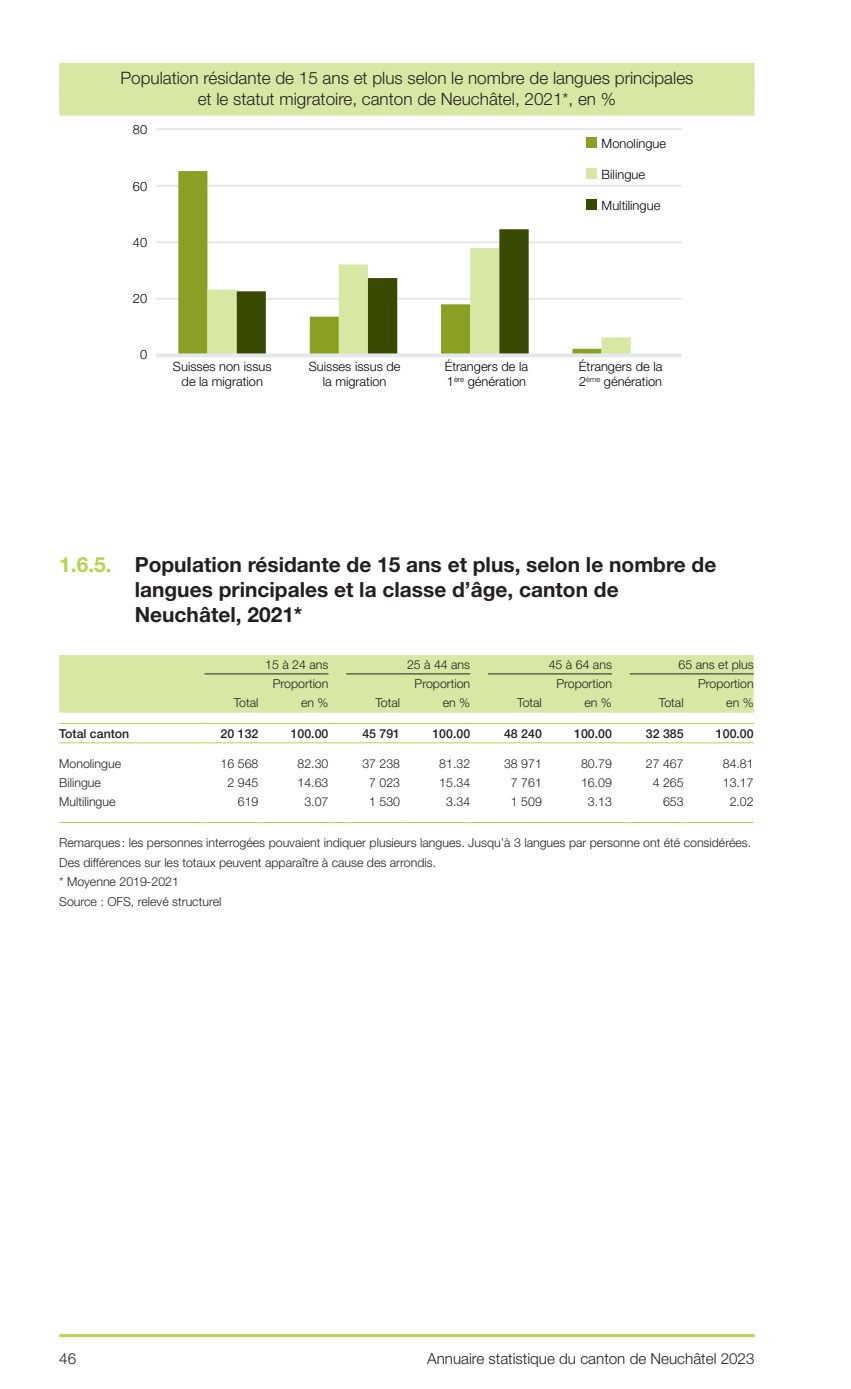
<style>
.page{position:relative;width:851px;height:1389px;background:#fff}
.page>*{position:absolute;margin:0;border:0;box-sizing:border-box;transform-origin:0 0}
.Titre_tableau_16{font:700 20.8px/25px "Helvetica Neue LT Std";color:#231f20}
.Titre_Graphique_Carte_01{font:300 17.2px "Helvetica Neue LT Std";color:#231f20}
.t1{font:300 15.2px "Helvetica Neue LT Std";color:#231f20}
.t2{font:300 12.8px/15.4px "Helvetica Neue LT Std";color:#000001;text-align:center}
.Tab_Corps_Gauche{font:300 12.4px "Helvetica Neue LT Std";color:#231f20}
.Tab_Corps_Droite{font:300 12.4px "Helvetica Neue LT Std";color:#231f20}
.Tab_Corps_Droite_Bold{font:500 12.4px "Helvetica Neue LT Std";color:#231f20}
.Tab_Corps_Gauche_Bold{font:500 12.4px "Helvetica Neue LT Std";color:#231f20}
.s1{color:#b5d448}
</style>
<div class="page">
<hr style="left:59px;top:1334px;width:695px;height:3px;background:#b5d448">
<div style="left:59px;top:63px;width:695px;height:32px;background:#d7e7a4"></div>
<div style="left:59px;top:83px;width:695px;height:33px;background:#d7e7a4"></div>
<div style="left:586px;top:137px;width:11px;height:10px;background:#8aa022"></div>
<div style="left:586px;top:168px;width:11px;height:11px;background:#d7e7a4"></div>
<hr style="left:156px;top:128px;width:525px;height:2px;background:#e6e7e9">
<hr style="left:156px;top:185px;width:525px;height:2px;background:#e6e7e9">
<hr style="left:156px;top:241px;width:525px;height:2px;background:#e6e7e9">
<hr style="left:156px;top:298px;width:525px;height:2px;background:#e6e7e9">
<svg style="left:178px;top:171px;width:419px;height:182px"></svg>
<svg style="left:207px;top:229px;width:423px;height:124px"></svg>
<svg style="left:156px;top:353px;width:525px;height:4px;background:#e1e3df"></svg>
<div style="left:59px;top:655px;width:694px;height:58px;background:#d7e7a4"></div>
<hr style="left:59px;top:723px;width:145px;height:1px;background:#b5d448">
<hr style="left:204px;top:723px;width:54px;height:1px;background:#b5d448">
<hr style="left:258px;top:723px;width:70px;height:1px;background:#b5d448">
<svg style="left:328px;top:723px;width:18px;height:1px"></svg>
<hr style="left:346px;top:723px;width:54px;height:1px;background:#b5d448">
<hr style="left:400px;top:723px;width:70px;height:1px;background:#b5d448">
<svg style="left:470px;top:723px;width:18px;height:1px"></svg>
<hr style="left:488px;top:723px;width:54px;height:1px;background:#b5d448">
<hr style="left:542px;top:723px;width:70px;height:1px;background:#b5d448">
<svg style="left:612px;top:723px;width:17px;height:1px"></svg>
<hr style="left:629px;top:723px;width:54px;height:1px;background:#b5d448">
<hr style="left:683px;top:723px;width:70px;height:1px;background:#b5d448">
<hr style="left:59px;top:742px;width:145px;height:1px;background:#b5d448">
<hr style="left:204px;top:742px;width:54px;height:1px;background:#b5d448">
<hr style="left:258px;top:742px;width:70px;height:1px;background:#b5d448">
<svg style="left:328px;top:742px;width:18px;height:1px"></svg>
<hr style="left:346px;top:742px;width:54px;height:1px;background:#b5d448">
<hr style="left:400px;top:742px;width:70px;height:1px;background:#b5d448">
<svg style="left:470px;top:742px;width:18px;height:1px"></svg>
<hr style="left:488px;top:742px;width:54px;height:1px;background:#b5d448">
<hr style="left:542px;top:742px;width:70px;height:1px;background:#b5d448">
<svg style="left:612px;top:742px;width:17px;height:1px"></svg>
<hr style="left:629px;top:742px;width:54px;height:1px;background:#b5d448">
<hr style="left:683px;top:742px;width:70px;height:1px;background:#b5d448">
<hr style="left:204px;top:674px;width:54px;height:1px;background:#231f20">
<hr style="left:258px;top:674px;width:70px;height:1px;background:#231f20">
<hr style="left:629px;top:674px;width:54px;height:1px;background:#231f20">
<hr style="left:683px;top:674px;width:70px;height:1px;background:#231f20">
<hr style="left:346px;top:674px;width:54px;height:1px;background:#231f20">
<hr style="left:400px;top:674px;width:70px;height:1px;background:#231f20">
<hr style="left:488px;top:674px;width:54px;height:1px;background:#231f20">
<hr style="left:542px;top:674px;width:70px;height:1px;background:#231f20">
<hr style="left:59px;top:822px;width:145px;height:1px;background:#b5d448">
<hr style="left:204px;top:822px;width:54px;height:1px;background:#b5d448">
<hr style="left:258px;top:822px;width:70px;height:1px;background:#b5d448">
<svg style="left:328px;top:822px;width:18px;height:1px"></svg>
<hr style="left:346px;top:822px;width:54px;height:1px;background:#b5d448">
<hr style="left:400px;top:822px;width:70px;height:1px;background:#b5d448">
<svg style="left:470px;top:822px;width:18px;height:1px"></svg>
<hr style="left:488px;top:822px;width:54px;height:1px;background:#b5d448">
<hr style="left:542px;top:822px;width:70px;height:1px;background:#b5d448">
<svg style="left:612px;top:822px;width:17px;height:1px"></svg>
<hr style="left:629px;top:822px;width:54px;height:1px;background:#b5d448">
<hr style="left:683px;top:822px;width:70px;height:1px;background:#b5d448">
<p class="Titre_Graphique_Carte_01" style="left:120px;top:68px;width:574px">Population résidante de 15 ans et plus selon le nombre de langues principales</p>
<p class="Titre_Graphique_Carte_01" style="left:198px;top:88px;width:420px">et le statut migratoire, canton de Neuchâtel, 2021*, en %</p>
<p class="t2" style="left:133px;top:121px;width:16px">80</p>
<p class="t2" style="left:133px;top:178px;width:16px">60</p>
<p class="t2" style="left:133px;top:234px;width:16px">40</p>
<p class="t2" style="left:133px;top:291px;width:16px">20</p>
<p class="t2" style="left:140px;top:347px;width:9px">0</p>
<p class="t2" style="left:601px;top:135px;width:66px">Monolingue</p>
<p class="t2" style="left:601px;top:166px;width:45px">Bilingue</p>
<p class="t2" style="left:601px;top:198px;width:60px">Multilingue</p>
<p class="t2" style="left:173px;top:359px;width:100px">Suisses non issus de la migration</p>
<p class="t2" style="left:308px;top:359px;width:93px">Suisses issus de la migration</p>
<p class="t2" style="left:444px;top:359px;width:85px;text-align:left">Étrangers de la<br>1<sup>ère</sup> génération</p>
<p class="t2" style="left:579px;top:359px;width:85px;text-align:left">Étrangers de la<br>2<sup>ème</sup> génération</p>
<p class="Titre_tableau_16" style="left:135px;top:552px;width:583px;text-indent:-75px"><span class="s1">1.6.5.</span> Population résidante de 15 ans et plus, selon le nombre de langues principales et la classe d’âge, canton de</p>
<p class="Titre_tableau_16" style="left:135px;top:602px;width:169px">Neuchâtel, 2021*</p>
<p class="Tab_Corps_Droite" style="left:265px;top:657px;width:65px">15 à 24 ans</p>
<p class="Tab_Corps_Droite" style="left:407px;top:657px;width:65px">25 à 44 ans</p>
<p class="Tab_Corps_Droite" style="left:548px;top:657px;width:65px">45 à 64 ans</p>
<p class="Tab_Corps_Droite" style="left:678px;top:657px;width:77px">65 ans et plus</p>
<p class="Tab_Corps_Droite" style="left:273px;top:676px;width:57px">Proportion</p>
<p class="Tab_Corps_Droite" style="left:414px;top:676px;width:57px">Proportion</p>
<p class="Tab_Corps_Droite" style="left:556px;top:676px;width:57px">Proportion</p>
<p class="Tab_Corps_Droite" style="left:698px;top:676px;width:57px">Proportion</p>
<p class="Tab_Corps_Droite" style="left:234px;top:695px;width:26px">Total</p>
<p class="Tab_Corps_Droite" style="left:301px;top:695px;width:29px">en %</p>
<p class="Tab_Corps_Droite" style="left:375px;top:695px;width:26px">Total</p>
<p class="Tab_Corps_Droite" style="left:442px;top:695px;width:29px">en %</p>
<p class="Tab_Corps_Droite" style="left:517px;top:695px;width:26px">Total</p>
<p class="Tab_Corps_Droite" style="left:584px;top:695px;width:29px">en %</p>
<p class="Tab_Corps_Droite" style="left:658px;top:695px;width:26px">Total</p>
<p class="Tab_Corps_Droite" style="left:726px;top:695px;width:29px">en %</p>
<p class="Tab_Corps_Gauche_Bold" style="left:59px;top:726px;width:72px">Total canton</p>
<p class="Tab_Corps_Droite_Bold" style="left:220px;top:726px;width:39px">20 132</p>
<p class="Tab_Corps_Droite_Bold" style="left:290px;top:726px;width:39px">100.00</p>
<p class="Tab_Corps_Droite_Bold" style="left:362px;top:726px;width:39px">45 791</p>
<p class="Tab_Corps_Droite_Bold" style="left:432px;top:726px;width:39px">100.00</p>
<p class="Tab_Corps_Droite_Bold" style="left:504px;top:726px;width:39px">48 240</p>
<p class="Tab_Corps_Droite_Bold" style="left:574px;top:726px;width:39px">100.00</p>
<p class="Tab_Corps_Droite_Bold" style="left:645px;top:726px;width:39px">32 385</p>
<p class="Tab_Corps_Droite_Bold" style="left:715px;top:726px;width:39px">100.00</p>
<p class="Tab_Corps_Gauche" style="left:59px;top:756px;width:63px">Monolingue</p>
<p class="Tab_Corps_Droite" style="left:220px;top:756px;width:39px">16 568</p>
<p class="Tab_Corps_Droite" style="left:297px;top:756px;width:32px">82.30</p>
<p class="Tab_Corps_Droite" style="left:362px;top:756px;width:39px">37 238</p>
<p class="Tab_Corps_Droite" style="left:439px;top:756px;width:32px">81.32</p>
<p class="Tab_Corps_Droite" style="left:504px;top:756px;width:39px">38 971</p>
<p class="Tab_Corps_Droite" style="left:581px;top:756px;width:32px">80.79</p>
<p class="Tab_Corps_Droite" style="left:645px;top:756px;width:39px">27 467</p>
<p class="Tab_Corps_Droite" style="left:722px;top:756px;width:32px">84.81</p>
<p class="Tab_Corps_Gauche" style="left:59px;top:775px;width:43px">Bilingue</p>
<p class="Tab_Corps_Droite" style="left:227px;top:775px;width:32px">2 945</p>
<p class="Tab_Corps_Droite" style="left:297px;top:775px;width:32px">14.63</p>
<p class="Tab_Corps_Droite" style="left:369px;top:775px;width:32px">7 023</p>
<p class="Tab_Corps_Droite" style="left:439px;top:775px;width:32px">15.34</p>
<p class="Tab_Corps_Droite" style="left:511px;top:775px;width:32px">7 761</p>
<p class="Tab_Corps_Droite" style="left:581px;top:775px;width:32px">16.09</p>
<p class="Tab_Corps_Droite" style="left:652px;top:775px;width:32px">4 265</p>
<p class="Tab_Corps_Droite" style="left:722px;top:775px;width:32px">13.17</p>
<p class="Tab_Corps_Gauche" style="left:59px;top:794px;width:58px">Multilingue</p>
<p class="Tab_Corps_Droite" style="left:238px;top:794px;width:22px">619</p>
<p class="Tab_Corps_Droite" style="left:304px;top:794px;width:26px">3.07</p>
<p class="Tab_Corps_Droite" style="left:369px;top:794px;width:32px">1 530</p>
<p class="Tab_Corps_Droite" style="left:446px;top:794px;width:26px">3.34</p>
<p class="Tab_Corps_Droite" style="left:511px;top:794px;width:32px">1 509</p>
<p class="Tab_Corps_Droite" style="left:588px;top:794px;width:26px">3.13</p>
<p class="Tab_Corps_Droite" style="left:663px;top:794px;width:22px">653</p>
<p class="Tab_Corps_Droite" style="left:729px;top:794px;width:26px">2.02</p>
<p class="Tab_Corps_Gauche" style="left:59px;top:835px;width:693px">Remarques : les personnes interrogées pouvaient indiquer plusieurs langues. Jusqu’à 3 langues par personne ont été considérées.</p>
<p class="Tab_Corps_Gauche" style="left:59px;top:855px;width:378px">Des différences sur les totaux peuvent apparaître à cause des arrondis.</p>
<p class="Tab_Corps_Gauche" style="left:59px;top:874px;width:121px">* Moyenne 2019-2021</p>
<p class="Tab_Corps_Gauche" style="left:59px;top:894px;width:164px">Source : OFS, relevé structurel</p>
<p class="t1" style="left:59px;top:1349px;width:18px">46</p>
<p class="t1" style="left:427px;top:1349px;width:329px">Annuaire statistique du canton de Neuchâtel 2023</p>
</div>
